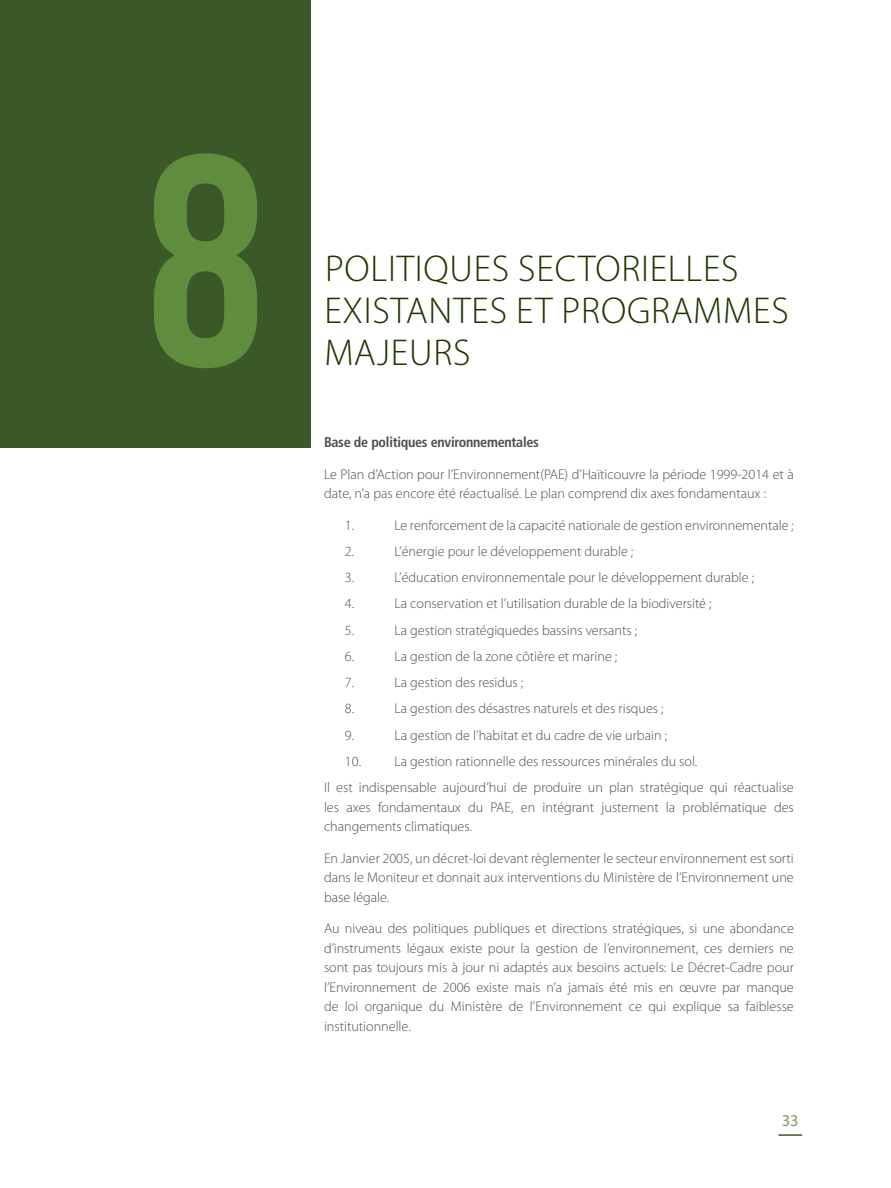
<style>
.page{position:relative;width:891px;height:1188px;background:#fff}
.page>*{position:absolute;margin:0;border:0;box-sizing:border-box;transform-origin:0 0}
.t1{font:300px "Bebas Neue";color:#608c3d}
.t2{font:300 37.5px "Myriad Pro";color:#203600}
.t3{font:16.5px "Myriad Pro";color:#7d9c58}
.t4{font:300 14.1px/19.5px "Myriad Pro";color:#4d4d4f}
.t5{font:700 condensed 14.1px "Frutiger LT Std";letter-spacing:-.02em;color:#4d4d4f}
</style>
<div class="page">
<hr style="left:778px;top:1134px;width:24px;height:2px;background:#3b5829">
<div style="left:0;top:0;width:310px;height:448px;background:#3b5829"></div>
<h1 class="t1" style="left:146px;top:98px;width:120px">8</h1>
<h2 class="t2" style="left:325px;top:248px;width:36px">Politi</h2>
<h2 class="t2" style="left:424px;top:248px;width:46px">ques</h2>
<h2 class="t2" style="left:518px;top:248px;width:20px">sectorielles</h2>
<h2 class="t2" style="left:324px;top:290px;width:19px">existantes</h2>
<h2 class="t2" style="left:516px;top:290px;width:69px">et programmes</h2>
<h2 class="t2" style="left:324px;top:332px;width:22px">majeurs</h2>
<p class="t5" style="left:324px;top:434px;width:216px">Base de politiques environnementales</p>
<p class="t4" style="left:324px;top:464px;width:471px">Le Plan d’Action pour l’Environnement(PAE) d’Haïticouvre la période 1999-2014 et à date, n’a pas encore été réactualisé. Le plan comprend dix axes fondamentaux :</p>
<p class="t4" style="left:345px;top:515px;width:11px">1.</p>
<p class="t4" style="left:394px;top:515px;width:401px">Le renforcement de la capacité nationale de gestion environnementale ;</p>
<p class="t4" style="left:345px;top:542px;width:11px">2.</p>
<p class="t4" style="left:394px;top:542px;width:240px">L’énergie pour le développement durable ;</p>
<p class="t4" style="left:345px;top:568px;width:11px">3.</p>
<p class="t4" style="left:394px;top:568px;width:361px">L’éducation environnementale pour le développement durable ;</p>
<p class="t4" style="left:345px;top:594px;width:11px">4.</p>
<p class="t4" style="left:394px;top:594px;width:319px">La conservation et l’utilisation durable de la biodiversité ;</p>
<p class="t4" style="left:345px;top:621px;width:11px">5.</p>
<p class="t4" style="left:394px;top:621px;width:244px">La gestion stratégiquedes bassins versants ;</p>
<p class="t4" style="left:345px;top:647px;width:11px">6.</p>
<p class="t4" style="left:394px;top:647px;width:224px">La gestion de la zone côtière et marine ;</p>
<p class="t4" style="left:345px;top:673px;width:11px">7.</p>
<p class="t4" style="left:394px;top:673px;width:130px">La gestion des residus ;</p>
<p class="t4" style="left:345px;top:699px;width:11px">8.</p>
<p class="t4" style="left:394px;top:699px;width:271px">La gestion des désastres naturels et des risques ;</p>
<p class="t4" style="left:345px;top:726px;width:11px">9.</p>
<p class="t4" style="left:394px;top:726px;width:274px">La gestion de l’habitat et du cadre de vie urbain ;</p>
<p class="t4" style="left:324px;top:748px;width:471px;line-height:26.2px;text-indent:21px">10. La gestion rationnelle des ressources minérales du sol.<br>Il est indispensable aujourd’hui de produire un plan stratégique qui réactualise</p>
<p class="t4" style="left:324px;top:798px;width:471px">les axes fondamentaux du PAE, en intégrant justement la problématique des changements climatiques.</p>
<p class="t4" style="left:324px;top:849px;width:471px;text-align:justify">En Janvier 2005, un décret-loi devant règlementer le secteur environnement est sorti dans le Moniteur et donnait aux interventions du Ministère de l’Environnement une base légale.</p>
<p class="t4" style="left:324px;top:919px;width:471px;text-align:justify">Au niveau des politiques publiques et directions stratégiques, si une abondance d’instruments légaux existe pour la gestion de l’environnement, ces derniers ne sont pas toujours mis à jour ni adaptés aux besoins actuels: Le Décret-Cadre pour l’Environnement de 2006 existe mais n’a jamais été mis en œuvre par manque de loi organique du Ministère de l’Environnement ce qui explique sa faiblesse institutionnelle.</p>
<p class="t3" style="left:782px;top:1110px;width:18px">33</p>
</div>
